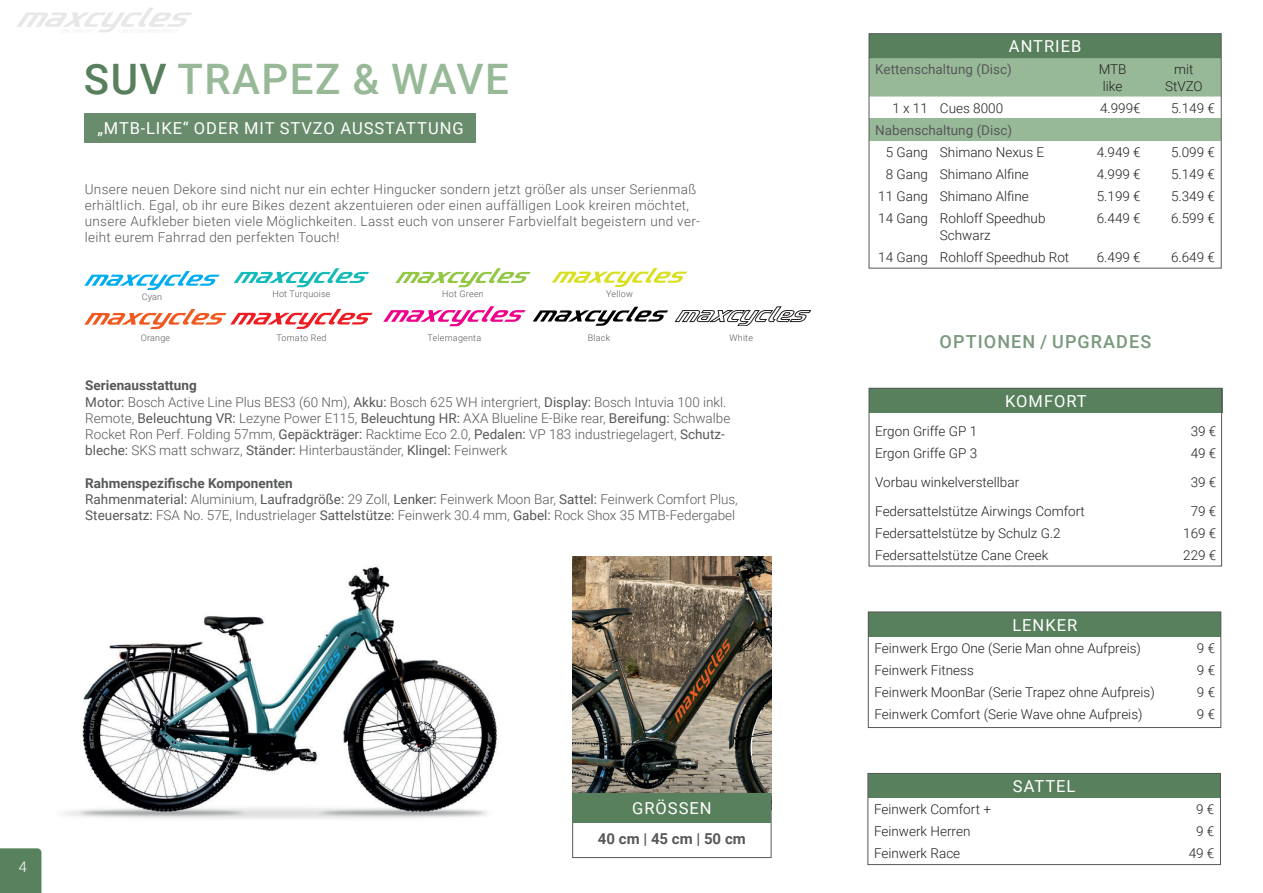
<style>
.page{position:relative;width:1263px;height:893px;background:#fff}
.page>*{position:absolute;margin:0;border:0;box-sizing:border-box;transform-origin:0 0}
.t1{font:500 42px "Roboto";letter-spacing:.035em;color:#98b998}
.t2{font:500 18px "Roboto";letter-spacing:.06em;color:#59805d}
.t3{font:16.5px "Roboto";letter-spacing:.06em;color:#fff}
.t4{font:700 15px "Roboto";color:#57585a}
.t5{font:300 15px "Helvetica Neue";color:#fff}
.t6{font:300 13.5px/16.2px "Roboto";color:#57585a}
.t7{font:300 13.5px/16.2px "Roboto";color:#231f20;text-align:center}
.t8{font:300 13.5px/16.2px "Roboto";letter-spacing:.025em;color:#57585a}
.t9{font:13.5px "Roboto";color:#57585a}
.t10{font:300 9px "Roboto";letter-spacing:.025em;color:#57585a}
.s1{color:#59805d}
.s2{font-weight:700}
.s3{font-weight:400}
</style>
<div class="page">
<div style="left:0;top:848px;width:41px;height:45px;background:#58825d"></div>
<div style="left:868px;top:774px;width:352px;height:24px;background:#59805d"></div>
<div style="left:868px;top:773px;width:353px;height:92px;border:1px solid #57585a"></div>
<div style="left:868px;top:612px;width:353px;height:24px;background:#59805d"></div>
<div style="left:868px;top:612px;width:353px;height:116px;border:1px solid #57585a"></div>
<div style="left:869px;top:388px;width:353px;height:25px;background:#59805d"></div>
<div style="left:869px;top:388px;width:353px;height:178px;border:1px solid #57585a"></div>
<div style="left:869px;top:34px;width:352px;height:24px;background:#59805d"></div>
<div style="left:871px;top:58px;width:348px;height:39px;background:#98b998"></div>
<div style="left:869px;top:119px;width:352px;height:22px;background:#98b998"></div>
<div style="left:869px;top:33px;width:352px;height:235px;border:1px solid #57585a"></div>
<img style="left:63px;top:567px;width:436px;height:252px">
<img style="left:572px;top:556px;width:199px;height:237px">
<div style="left:84px;top:113px;width:391px;height:30px;background:#698c6d"></div>
<svg style="left:17px;top:8px;width:175px;height:24px"></svg>
<svg style="left:234px;top:268px;width:135px;height:19px"></svg>
<svg style="left:84px;top:271px;width:136px;height:19px"></svg>
<svg style="left:552px;top:268px;width:135px;height:19px"></svg>
<svg style="left:533px;top:307px;width:135px;height:19px"></svg>
<svg style="left:675px;top:307px;width:136px;height:19px"></svg>
<svg style="left:84px;top:309px;width:289px;height:20px"></svg>
<svg style="left:383px;top:306px;width:143px;height:20px"></svg>
<svg style="left:395px;top:268px;width:136px;height:19px"></svg>
<div style="left:572px;top:793px;width:199px;height:65px;background:#fff;border:1px solid #57585a"></div>
<div style="left:573px;top:793px;width:198px;height:30px;background:#59805d"></div>
<h1 class="t1" style="left:84px;top:49px;width:426px"><span class="s1">SUV</span> TRAPEZ &amp; WAVE</h1>
<p class="t3" style="left:97px;top:116px;width:368px">„MTB-LIKE“ ODER MIT STVZO AUSSTATTUNG</p>
<p class="t8" style="left:85px;top:180px;width:617px">Unsere neuen Dekore sind nicht nur ein echter Hingucker sondern jetzt größer als unser Serienmaß erhältlich. Egal, ob ihr eure Bikes dezent akzentuieren oder einen auffälligen Look kreiren möchtet, unsere Aufkleber bieten viele Möglichkeiten. Lasst euch von unserer Farbvielfalt begeistern und ver&shy;leiht eurem Fahrrad den perfekten Touch!</p>
<p class="t10" style="left:142px;top:290px;width:22px">Cyan</p>
<p class="t10" style="left:141px;top:331px;width:31px">Orange</p>
<p class="t10" style="left:272px;top:287px;width:60px">Hot Turquoise</p>
<p class="t10" style="left:276px;top:331px;width:52px">Tomato Red</p>
<p class="t10" style="left:606px;top:287px;width:28px">Yellow</p>
<p class="t10" style="left:442px;top:287px;width:43px">Hot Green</p>
<p class="t10" style="left:428px;top:331px;width:55px">Telemagenta</p>
<p class="t10" style="left:588px;top:331px;width:24px">Black</p>
<p class="t10" style="left:730px;top:331px;width:25px">White</p>
<p class="t6" style="left:85px;top:377px;width:646px"><span class="s2">Serienausstattung<br></span><span class="s3">Motor:</span> Bosch Active Line Plus BES3 (60 Nm), <span class="s3">Akku:</span> Bosch 625 WH intergriert, <span class="s3">Display:</span> Bosch Intuvia 100 inkl.<br>Remote, <span class="s3">Beleuchtung VR:</span> Lezyne Power E115, <span class="s3">Beleuchtung HR:</span> AXA Blueline E-Bike rear, <span class="s3">Bereifung:</span> Schwalbe Rocket Ron Perf. Folding 57mm, <span class="s3">Gepäckträger:</span> Racktime Eco 2.0, <span class="s3">Pedalen:</span> VP 183 industriegelagert, <span class="s3">Schutz&shy;bleche:</span> SKS matt schwarz, <span class="s3">Ständer:</span> Hinterbauständer, <span class="s3">Klingel:</span> Feinwerk</p>
<p class="t6" style="left:85px;top:474px;width:654px"><span class="s2">Rahmenspezifische Komponenten<br></span><span class="s3">Rahmenmaterial:</span> Aluminium, <span class="s3">Laufradgröße:</span> 29 Zoll, <span class="s3">Lenker:</span> Feinwerk Moon Bar, <span class="s3">Sattel:</span> Feinwerk Comfort Plus,<br><span class="s3">Steuersatz:</span> FSA No. 57E, Industrielager <span class="s3">Sattelstütze:</span> Feinwerk 30.4 mm, <span class="s3">Gabel:</span> Rock Shox 35 MTB-Federgabel</p>
<p class="t5" style="left:19px;top:855px;width:10px">4</p>
<p class="t3" style="left:632px;top:797px;width:81px">GRÖSSEN</p>
<p class="t4" style="left:598px;top:829px;width:149px">40 cm | 45 cm | 50 cm</p>
<p class="t3" style="left:1009px;top:35px;width:74px">ANTRIEB</p>
<p class="t9" style="left:875px;top:60px;width:138px">Kettenschaltung (Disc)</p>
<p class="t7" style="left:1099px;top:61px;width:29px">MTB like</p>
<p class="t7" style="left:1165px;top:61px;width:39px">mit<br>StVZO</p>
<p class="t7" style="left:892px;top:99px;width:112px">1 x 11 Cues 8000</p>
<p class="t7" style="left:1100px;top:99px;width:42px">4.999€</p>
<p class="t7" style="left:1171px;top:99px;width:45px">5.149 €</p>
<p class="t9" style="left:875px;top:121px;width:138px">Nabenschaltung (Disc)</p>
<p class="t7" style="left:886px;top:144px;width:160px">5 Gang Shimano Nexus E</p>
<p class="t7" style="left:1097px;top:144px;width:45px">4.949 €</p>
<p class="t7" style="left:1171px;top:144px;width:45px">5.099 €</p>
<p class="t7" style="left:886px;top:166px;width:145px">8 Gang Shimano Alfine</p>
<p class="t7" style="left:1097px;top:166px;width:45px">4.999 €</p>
<p class="t7" style="left:1171px;top:166px;width:45px">5.149 €</p>
<p class="t7" style="left:878px;top:188px;width:152px">11 Gang Shimano Alfine</p>
<p class="t7" style="left:1097px;top:188px;width:45px">5.199 €</p>
<p class="t7" style="left:1171px;top:188px;width:45px">5.349 €</p>
<p class="t7" style="left:878px;top:210px;width:169px">14 Gang Rohloff Speedhub<br>Schwarz</p>
<p class="t7" style="left:1097px;top:210px;width:45px">6.449 €</p>
<p class="t7" style="left:1171px;top:210px;width:45px">6.599 €</p>
<p class="t7" style="left:878px;top:248px;width:192px">14 Gang Rohloff Speedhub Rot</p>
<p class="t7" style="left:1097px;top:248px;width:45px">6.499 €</p>
<p class="t7" style="left:1171px;top:248px;width:45px">6.649 €</p>
<h2 class="t2" style="left:939px;top:329px;width:213px">OPTIONEN / UPGRADES</h2>
<p class="t3" style="left:1005px;top:389px;width:83px">KOMFORT</p>
<p class="t7" style="left:875px;top:422px;width:103px">Ergon Griffe GP 1</p>
<p class="t7" style="left:1191px;top:422px;width:27px">39 €</p>
<p class="t7" style="left:875px;top:444px;width:103px">Ergon Griffe GP 3</p>
<p class="t7" style="left:1191px;top:444px;width:27px">49 €</p>
<p class="t7" style="left:875px;top:473px;width:146px">Vorbau winkelverstellbar</p>
<p class="t7" style="left:1191px;top:473px;width:27px">39 €</p>
<p class="t7" style="left:875px;top:502px;width:211px">Federsattelstütze Airwings Comfort</p>
<p class="t7" style="left:1191px;top:502px;width:27px">79 €</p>
<p class="t7" style="left:875px;top:524px;width:187px">Federsattelstütze by Schulz G.2</p>
<p class="t7" style="left:1183px;top:524px;width:35px">169 €</p>
<p class="t7" style="left:875px;top:546px;width:175px">Federsattelstütze Cane Creek</p>
<p class="t7" style="left:1183px;top:546px;width:35px">229 €</p>
<p class="t3" style="left:1012px;top:613px;width:66px">LENKER</p>
<p class="t7" style="left:874px;top:639px;width:268px">Feinwerk Ergo One (Serie Man ohne Aufpreis)</p>
<p class="t7" style="left:1197px;top:639px;width:20px">9 €</p>
<p class="t7" style="left:874px;top:661px;width:101px">Feinwerk Fitness</p>
<p class="t7" style="left:1197px;top:661px;width:20px">9 €</p>
<p class="t7" style="left:874px;top:683px;width:282px">Feinwerk MoonBar (Serie Trapez ohne Aufpreis)</p>
<p class="t7" style="left:1197px;top:683px;width:20px">9 €</p>
<p class="t7" style="left:874px;top:706px;width:270px">Feinwerk Comfort (Serie Wave ohne Aufpreis)</p>
<p class="t7" style="left:1197px;top:706px;width:20px">9 €</p>
<p class="t3" style="left:1013px;top:775px;width:64px">SATTEL</p>
<p class="t7" style="left:874px;top:801px;width:118px">Feinwerk Comfort +</p>
<p class="t7" style="left:1196px;top:801px;width:20px">9 €</p>
<p class="t7" style="left:874px;top:823px;width:98px">Feinwerk Herren</p>
<p class="t7" style="left:1196px;top:823px;width:20px">9 €</p>
<p class="t7" style="left:874px;top:845px;width:88px">Feinwerk Race</p>
<p class="t7" style="left:1189px;top:845px;width:27px">49 €</p>
</div>
